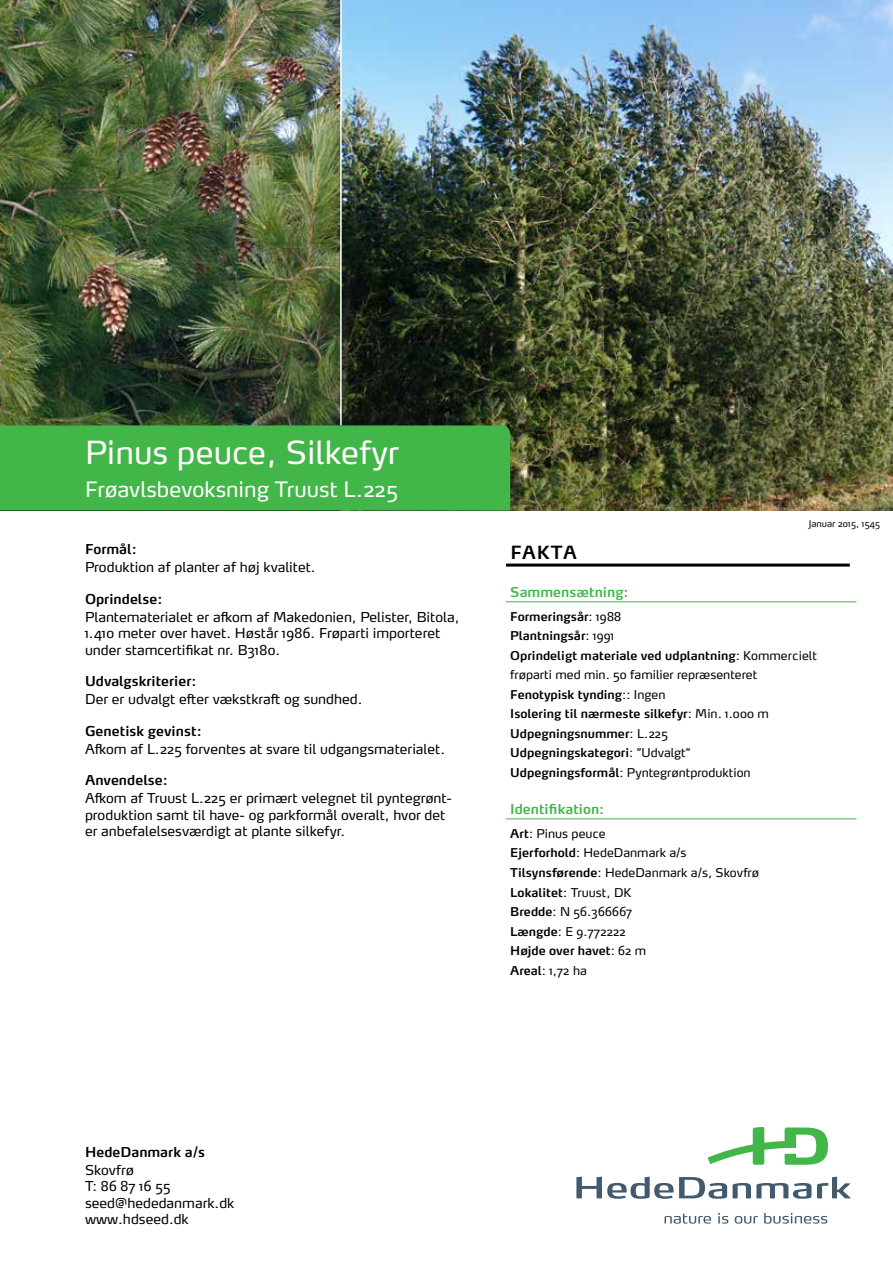
<style>
.page{position:relative;width:893px;height:1263px;background:#fff}
.page>*{position:absolute;margin:0;border:0;box-sizing:border-box;transform-origin:0 0}
.t1{font:31.5px "Max OT";color:#fff}
.t2{font:21px "Max OT";color:#fff}
.t3{font:600 18px "Max OT";letter-spacing:.045em;color:#000}
.t4{font:13.5px/16.5px "Max OT";color:#000}
.t5{font:600 13.5px "Max OT";color:#000}
.t6{font:600 13.5px "Max OT";color:#43b649}
.t7{font:600 12px/19.5px "Max OT";color:#000}
.t8{font:12px/19.5px "Max OT";color:#000}
.t9{font:9px "Max OT";color:#000}
.s1{font-weight:400}
.s2{font-weight:600}
</style>
<div class="page">
<img style="left:342px;top:0;width:551px;height:510px">
<img style="left:0;top:0;width:340px;height:425px">
<svg style="left:665px;top:1213px;width:46px;height:11px"></svg>
<svg style="left:718px;top:1213px;width:10px;height:11px"></svg>
<svg style="left:735px;top:1216px;width:23px;height:8px"></svg>
<svg style="left:764px;top:1213px;width:63px;height:11px"></svg>
<svg style="left:708px;top:1127px;width:120px;height:38px"></svg>
<svg style="left:576px;top:1177px;width:151px;height:22px"></svg>
<svg style="left:733px;top:1183px;width:78px;height:16px"></svg>
<svg style="left:817px;top:1177px;width:34px;height:21px"></svg>
<div style="left:0;top:425px;width:510px;height:85px;background:#43b649"></div>
<hr style="left:506px;top:564px;width:344px;height:3px;background:#000">
<hr style="left:506px;top:601px;width:350px;height:1px;background:#43b649">
<hr style="left:506px;top:818px;width:350px;height:1px;background:#43b649">
<h1 class="t1" style="left:85px;top:432px;width:315px">Pinus peuce, Silkefyr</h1>
<h2 class="t2" style="left:85px;top:476px;width:314px">Frøavlsbevoksning Truust L.225</h2>
<p class="t5" style="left:85px;top:541px;width:53px">Formål:</p>
<p class="t4" style="left:85px;top:559px;width:232px">Produktion af planter af høj kvalitet.</p>
<p class="t5" style="left:85px;top:590px;width:79px">Oprindelse:</p>
<p class="t4" style="left:85px;top:609px;width:376px">Plantematerialet er afkom af Makedonien, Pelister, Bitola,<br>1.410 meter over havet. Høstår 1986. Frøparti importeret under stamcertifikat nr. B3180.</p>
<p class="t5" style="left:85px;top:673px;width:113px">Udvalgskriterier:</p>
<p class="t4" style="left:85px;top:691px;width:279px">Der er udvalgt efter vækstkraft og sundhed.</p>
<p class="t5" style="left:85px;top:722px;width:118px">Genetisk gevinst:</p>
<p class="t4" style="left:85px;top:741px;width:362px">Afkom af L.225 forventes at svare til udgangsmaterialet.</p>
<p class="t5" style="left:85px;top:772px;width:84px">Anvendelse:</p>
<p class="t4" style="left:85px;top:790px;width:368px">Afkom af Truust L.225 er primært velegnet til pyntegrønt&shy;produktion samt til have- og parkformål overalt, hvor det er anbefalelsesværdigt at plante silkefyr.</p>
<p class="t9" style="left:809px;top:518px;width:73px">Januar 2015, 1545</p>
<h3 class="t3" style="left:510px;top:541px;width:68px">FAKTA</h3>
<p class="t6" style="left:510px;top:583px;width:120px">Sammensætning:</p>
<p class="t7" style="left:510px;top:607px;width:308px">Formeringsår<span class="s1">: 1988<br></span>Plantningsår<span class="s1">: 1991<br></span>Oprindeligt materiale ved udplantning<span class="s1">: Kommercielt frøparti med min. 50 familier repræsenteret </span>Fenotypisk tynding<span class="s1">:: Ingen<br></span>Isolering til nærmeste silkefyr<span class="s1">: Min. 1.000 m </span>Udpegningsnummer<span class="s1">: L.225<br></span>Udpegningskategori<span class="s1">: ”Udvalgt”<br></span>Udpegningsformål<span class="s1">: Pyntegrøntproduktion</span></p>
<p class="t6" style="left:510px;top:800px;width:96px">Identifikation:</p>
<p class="t8" style="left:510px;top:824px;width:250px"><span class="s2">Art</span>: Pinus peuce<br><span class="s2">Ejerforhold</span>: HedeDanmark a/s<br><span class="s2">Tilsynsførende</span>: HedeDanmark a/s, Skovfrø<br><span class="s2">Lokalitet</span>: Truust, DK<br><span class="s2">Bredde</span>: N 56.366667<br><span class="s2">Længde</span>: E 9.772222<br><span class="s2">Højde over havet</span>: 62 m<br><span class="s2">Areal</span>: 1,72 ha</p>
<p class="t5" style="left:85px;top:1143px;width:121px">HedeDanmark a/s</p>
<p class="t4" style="left:85px;top:1161px;width:151px">Skovfrø<br>T: 86 87 16 55 seed@hededanmark.dk www.hdseed.dk</p>
</div>
